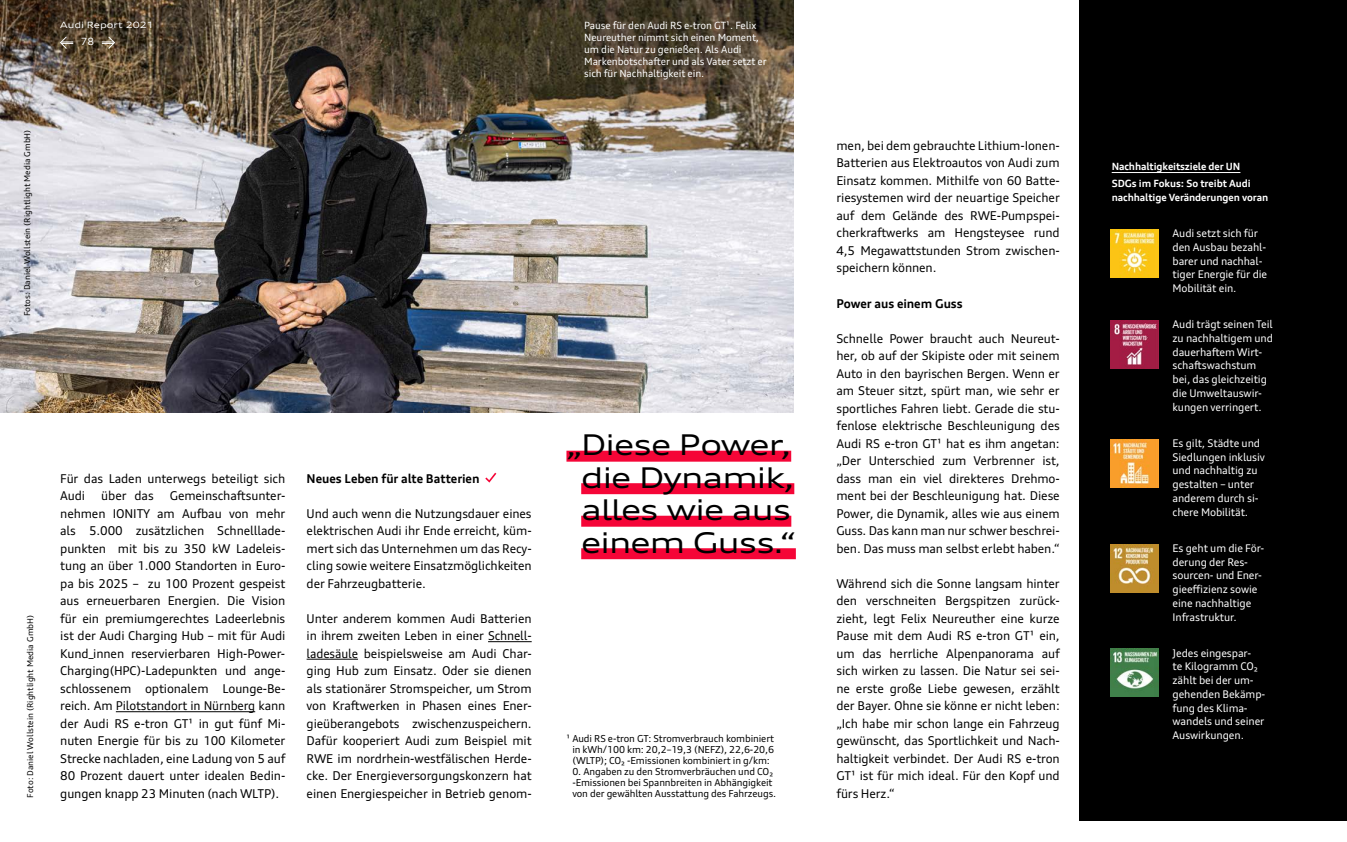
<style>
.page{position:relative;width:1347px;height:842px;background:#fff}
.page>*{position:absolute;margin:0;border:0;box-sizing:border-box;transform-origin:0 0}
.t1{font:expanded 28.75px/32.5px "Audi Type";letter-spacing:-.03em;color:#000;text-align:center}
.t2{font:12.25px/17.5px "Audi Type";letter-spacing:-.01em;color:#000;text-align:justify}
.t3{font:700 12.25px "Audi Type";letter-spacing:-.005em;color:#000}
.t4{font:10.62px/13.8px "Audi Type";letter-spacing:-.01em;color:#fff}
.t5{font:10px/12px "Audi Type";letter-spacing:-.01em;color:#fff}
.t6{font:700 10px/17.2px "Audi Type";letter-spacing:-.01em;color:#fff}
.t7{font:10px "Audi Type Var";color:#fff}
.t8{font:9.75px/10.9px "Audi Type";letter-spacing:-.01em;color:#000;text-align:center}
.t9{font:expanded 8.75px "Audi Type";color:#fff}
.t10{font:8.12px "Audi Type";color:#000}
</style>
<div class="page">
<img style="left:0;top:0;width:793px;height:412px">
<svg style="left:60px;top:36px;width:13px;height:13px"></svg>
<svg style="left:102px;top:36px;width:13px;height:13px"></svg>
<div style="left:1079px;top:0;width:267px;height:820px;background:#000"></div>
<img style="left:1110px;top:439px;width:48px;height:48px">
<img style="left:1110px;top:544px;width:48px;height:48px">
<img style="left:1110px;top:649px;width:48px;height:47px">
<img style="left:1110px;top:229px;width:48px;height:48px">
<img style="left:1110px;top:320px;width:48px;height:48px">
<hr style="left:1111px;top:172px;width:129px;height:1px;background:#fff">
<hr style="left:116px;top:711px;width:139px;height:1px;background:#000">
<hr style="left:488px;top:641px;width:43px;height:1px;background:#000">
<hr style="left:306px;top:659px;width:52px;height:1px;background:#000">
<svg style="left:485px;top:472px;width:11px;height:10px"></svg>
<div style="left:566px;top:450px;width:225px;height:11px;background:#f50537"></div>
<div style="left:581px;top:483px;width:213px;height:11px;background:#f50537"></div>
<div style="left:581px;top:515px;width:210px;height:11px;background:#f50537"></div>
<div style="left:581px;top:548px;width:215px;height:11px;background:#f50537"></div>
<p class="t9" style="left:60px;top:19px;width:95px">Audi Report 2021</p>
<p class="t7" style="left:81px;top:36px;width:15px">78</p>
<p class="t10" style="left:22px;top:316px;width:188px;rotate:-90deg">Fotos: Daniel Wollstein (Rightlight Media GmbH)</p>
<p class="t5" style="left:584px;top:19px;width:184px">Pause für den Audi RS e-tron GT¹. Felix Neureuther nimmt sich einen Moment, um die Natur zu genießen. Als Audi Markenbotschafter und als Vater setzt er sich für Nachhaltigkeit ein.</p>
<p class="t10" style="left:25px;top:797px;width:184px;rotate:-90deg">Foto: Daniel Wollstein (Rightlight Media GmbH)</p>
<p class="t2" style="left:60px;top:469px;width:226px">Für das Laden unterwegs beteiligt sich<br>Audi</p>
<p class="t2" style="left:60px;top:487px;width:227px;text-indent:110px">Gemeinschaftsunter&shy;nehmen IONITY am Aufbau von mehr als 5.000 zusätzlichen Schnelllade&shy;punkten mit bis zu 350 kW Ladeleis&shy;tung an über 1.000 Standorten in Euro&shy;pa bis 2025 – zu 100 Prozent gespeist aus erneuerbaren Energien. Die Vision für ein premiumgerechtes Ladeerlebnis ist der Audi Charging Hub – mit für Audi Kund_innen reservierbaren High-Power-Charging(HPC)-Ladepunkten und ange&shy;schlossenem optionalem Lounge-Be&shy;reich. Am Pilotstandort in Nürnberg kann der Audi RS e-tron GT¹ in gut fünf Mi&shy;nuten Energie für bis zu 100 Kilometer Strecke nachladen, eine Ladung von 5 auf 80 Prozent dauert unter idealen Bedin&shy;gungen knapp 23 Minuten (nach WLTP).</p>
<p class="t2" style="left:101px;top:487px;width:54px">über das</p>
<p class="t3" style="left:306px;top:470px;width:174px">Neues Leben für alte Batterien</p>
<p class="t2" style="left:306px;top:504px;width:227px">Und auch wenn die Nutzungsdauer eines elektrischen Audi ihr Ende erreicht, küm&shy;mert sich das Unternehmen um das Recy&shy;cling sowie weitere Einsatzmöglichkeiten der Fahrzeugbatterie.</p>
<p class="t2" style="left:306px;top:609px;width:227px">Unter anderem kommen Audi Batterien in ihrem zweiten Leben in einer Schnell&shy;ladesäule beispielsweise am Audi Char&shy;ging Hub zum Einsatz. Oder sie dienen als stationärer Stromspeicher, um Strom von Kraftwerken in Phasen eines Ener&shy;gieüberangebots zwischenzuspeichern.<br>Dafür kooperiert Audi zum Beispiel mit RWE im nordrhein-westfälischen Herde&shy;cke. Der Energieversorgungskonzern hat einen Energiespeicher in Betrieb genom-</p>
<h1 class="t1" style="left:566px;top:428px;width:231px">„Diese Power, die Dynamik, alles wie aus einem Guss.“</h1>
<p class="t8" style="left:566px;top:733px;width:209px">¹ Audi RS e-tron GT: Stromverbrauch kombiniert in kWh/100 km: 20,2–19,3 (NEFZ), 22,6-20,6 (WLTP); CO₂ -Emissionen kombiniert in g/km:</p>
<p class="t8" style="left:572px;top:766px;width:205px;text-align:left">0. Angaben zu den Stromverbräuchen und CO₂ -Emissionen bei Spannbreiten in Abhängigkeit von der gewählten Ausstattung des Fahrzeugs.</p>
<p class="t2" style="left:836px;top:137px;width:225px">men, bei dem gebrauchte Lithium-Ionen-Batterien aus Elektroautos von Audi zum Einsatz kommen. Mithilfe von 60 Batte&shy;riesystemen wird der neuartige Speicher auf dem Gelände des RWE-Pumpspei&shy;cherkraftwerks am Hengsteysee rund 4,5 Megawattstunden Strom zwischen&shy;speichern können.</p>
<p class="t3" style="left:836px;top:295px;width:128px">Power aus einem Guss</p>
<p class="t2" style="left:836px;top:329px;width:225px">Schnelle Power braucht auch Neureut&shy;her, ob auf der Skipiste oder mit seinem Auto in den bayrischen Bergen. Wenn er am Steuer sitzt, spürt man, wie sehr er sportliches Fahren liebt. Gerade die stu&shy;fenlose elektrische Beschleunigung des Audi RS e-tron GT¹ hat es ihm angetan: „Der Unterschied zum Verbrenner ist, dass man ein viel direkteres Drehmo&shy;ment bei der Beschleunigung hat. Diese Power, die Dynamik, alles wie aus einem Guss. Das kann man nur schwer beschrei&shy;ben. Das muss man selbst erlebt haben.“</p>
<p class="t2" style="left:836px;top:574px;width:225px">Während sich die Sonne langsam hinter den verschneiten Bergspitzen zurück&shy;zieht, legt Felix Neureuther eine kurze Pause mit dem Audi RS e-tron GT¹ ein, um das herrliche Alpenpanorama auf sich wirken zu lassen. Die Natur sei sei&shy;ne erste große Liebe gewesen, erzählt der Bayer. Ohne sie könne er nicht leben: „Ich habe mir schon lange ein Fahrzeug gewünscht, das Sportlichkeit und Nach&shy;haltigkeit verbindet. Der Audi RS e-tron GT¹ ist für mich ideal. Für den Kopf und fürs Herz.“</p>
<p class="t6" style="left:1111px;top:158px;width:141px">Nachhaltigkeitsziele der UN<br>SDGs im Fokus: So treibt Audi</p>
<p class="t6" style="left:1111px;top:189px;width:158px">nachhaltige Veränderungen voran</p>
<p class="t4" style="left:1172px;top:226px;width:96px">Audi setzt sich für den Ausbau bezahl&shy;barer und nachhal&shy;tiger Energie für die<br>Mobilität ein.</p>
<p class="t4" style="left:1172px;top:317px;width:102px">Audi trägt seinen Teil zu nachhaltigem und dauerhaftem Wirt&shy;schaftswachstum bei, das gleichzeitig die Umweltauswir&shy;kungen verringert.</p>
<p class="t4" style="left:1172px;top:436px;width:94px">Es gilt, Städte und<br>Siedlungen inklusiv und nachhaltig zu gestalten – unter anderem durch si&shy;chere Mobilität.</p>
<p class="t4" style="left:1172px;top:541px;width:93px">Es geht um die För&shy;derung der Res&shy;sourcen- und Ener&shy;gieeffizienz sowie eine nachhaltige<br>Infrastruktur.</p>
<p class="t4" style="left:1172px;top:645px;width:94px">Jedes eingespar-<br>te Kilogramm CO₂ zählt bei der um&shy;gehenden Bekämp&shy;fung des Klima&shy;wandels und seiner<br>Auswirkungen.</p>
</div>
